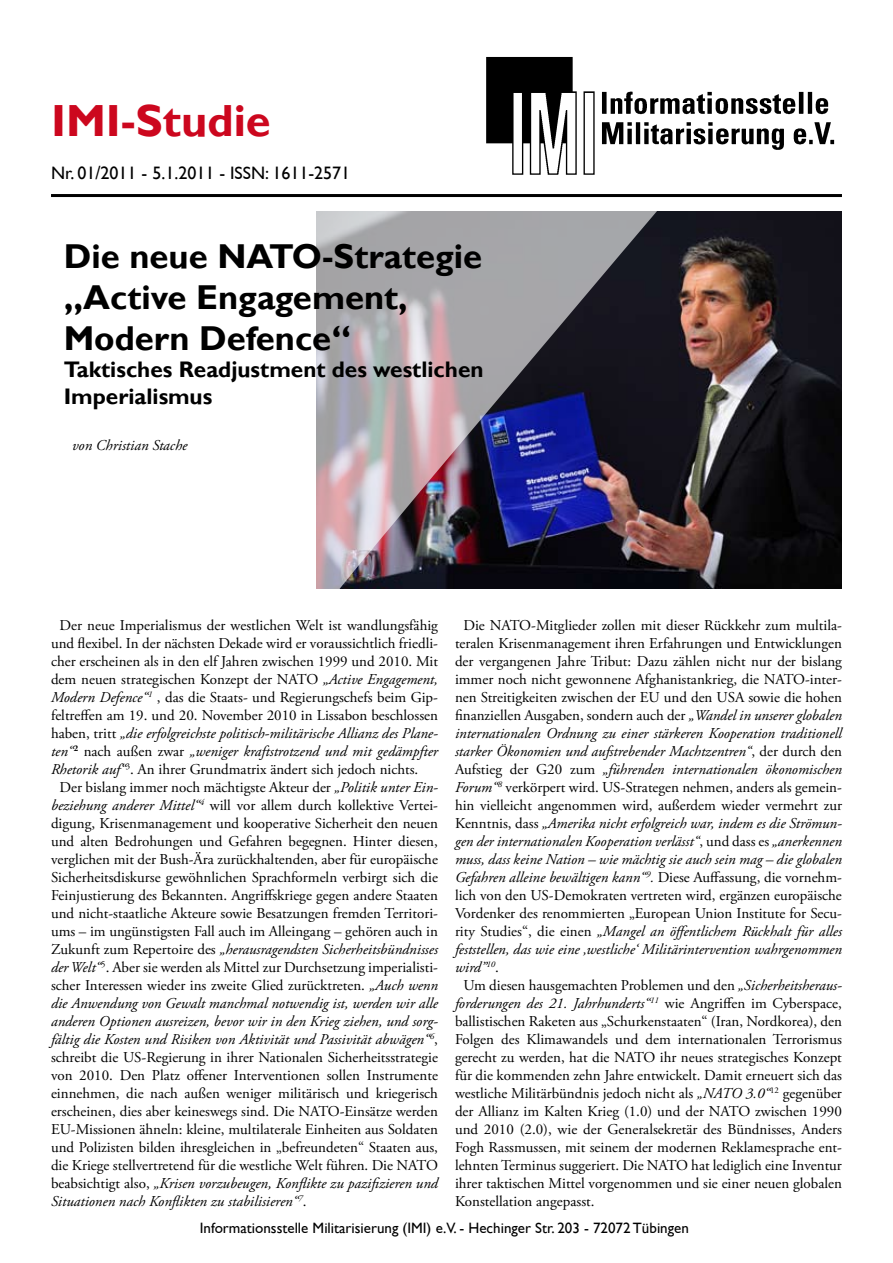
<style>
.page{position:relative;width:893px;height:1263px;background:#fff}
.page>*{position:absolute;margin:0;border:0;box-sizing:border-box;transform-origin:0 0}
.t1{font:700 45px "Gill Sans";color:#cc071e}
.t2{font:700 34.5px/41.4px "Gill Sans";color:#000}
.t3{font:700 22.5px/27px "Gill Sans";color:#000}
.t4{font:18px "Gill Sans";color:#000}
.t5{font:15px "Adobe Garamond Pro";color:#000}
.t6{font:italic 15px "Adobe Garamond Pro";color:#000}
.t7{font:15px "Gill Sans";color:#000}
.s1{font-style:italic}
.s2{font-style:normal}
</style>
<div class="page">
<img style="left:486px;top:57px;width:349px;height:118px">
<hr style="left:51px;top:194px;width:791px;height:3px;background:#000">
<img style="left:660px;top:211px;width:182px;height:378px">
<img style="left:316px;top:211px;width:344px;height:378px">
<h1 class="t1" style="left:51px;top:94px;width:221px">IMI-Studie</h1>
<p class="t4" style="left:51px;top:163px;width:301px">Nr. 01/2011 - 5.1.2011 - ISSN: 1611-2571</p>
<h2 class="t2" style="left:64px;top:235px;width:420px">Die neue NATO-Strategie „Active Engagement,<br>Modern Defence“</h2>
<h3 class="t3" style="left:64px;top:356px;width:421px">Taktisches Readjustment des westlichen<br>Imperialismus</h3>
<p class="t6" style="left:72px;top:436px;width:117px">von Christian Stache</p>
<p class="t5" style="left:60px;top:616px;width:380px">Der neue Imperialismus der westlichen Welt ist wandlungsfähig</p>
<p class="t5" style="left:51px;top:634px;width:388px">und flexibel. In der nächsten Dekade wird er voraussichtlich friedli-</p>
<p class="t5" style="left:51px;top:652px;width:388px">cher erscheinen als in den elf Jahren zwischen 1999 und 2010. Mit</p>
<p class="t5" style="left:51px;top:670px;width:388px">dem neuen strategischen Konzept der NATO <span class="s1">„Active Engagement,</span></p>
<p class="t5" style="left:51px;top:688px;width:388px"><span class="s1">Modern Defence“</span><sup>1</sup> , das die Staats- und Regierungschefs beim Gip-</p>
<p class="t5" style="left:51px;top:706px;width:388px">feltreffen am 19. und 20. November 2010 in Lissabon beschlossen</p>
<p class="t6" style="left:51px;top:724px;width:388px"><span class="s2">haben, tritt</span> „die erfolgreichste politisch-militärische Allianz des Plane-</p>
<p class="t6" style="left:51px;top:742px;width:388px">ten“<sup>2</sup> <span class="s2">nach außen zwar</span> „weniger kraftstrotzend und mit gedämpfter</p>
<p class="t5" style="left:51px;top:760px;width:369px"><span class="s1">Rhetorik auf“</span><sup>3</sup>. An ihrer Grundmatrix ändert sich jedoch nichts.</p>
<p class="t5" style="left:60px;top:778px;width:380px">Der bislang immer noch mächtigste Akteur der <span class="s1">„Politik unter Ein-</span></p>
<p class="t5" style="left:51px;top:796px;width:388px"><span class="s1">beziehung anderer Mittel“</span><sup>4</sup> will vor allem durch kollektive Vertei-</p>
<p class="t5" style="left:51px;top:814px;width:388px">digung, Krisenmanagement und kooperative Sicherheit den neuen</p>
<p class="t5" style="left:51px;top:832px;width:388px">und alten Bedrohungen und Gefahren begegnen. Hinter diesen,</p>
<p class="t5" style="left:51px;top:850px;width:388px">verglichen mit der Bush-Ära zurückhaltenden, aber für europäische</p>
<p class="t5" style="left:51px;top:868px;width:388px">Sicherheitsdiskurse gewöhnlichen Sprachformeln verbirgt sich die</p>
<p class="t5" style="left:51px;top:886px;width:388px">Feinjustierung des Bekannten. Angriffskriege gegen andere Staaten</p>
<p class="t5" style="left:51px;top:904px;width:388px">und nicht-staatliche Akteure sowie Besatzungen fremden Territori-</p>
<p class="t5" style="left:51px;top:922px;width:388px">ums – im ungünstigsten Fall auch im Alleingang – gehören auch in</p>
<p class="t6" style="left:51px;top:940px;width:388px"><span class="s2">Zukunft zum Repertoire des</span> „herausragendsten Sicherheitsbündnisses</p>
<p class="t5" style="left:51px;top:958px;width:388px"><span class="s1">der Welt“</span><sup>5</sup>. Aber sie werden als Mittel zur Durchsetzung imperialisti-</p>
<p class="t5" style="left:51px;top:976px;width:388px">scher Interessen wieder ins zweite Glied zurücktreten. <span class="s1">„Auch wenn</span></p>
<p class="t6" style="left:51px;top:994px;width:388px">die Anwendung von Gewalt manchmal notwendig ist, werden wir alle</p>
<p class="t6" style="left:51px;top:1012px;width:388px">anderen Optionen ausreizen, bevor wir in den Krieg ziehen, und sorg-</p>
<p class="t6" style="left:51px;top:1030px;width:388px">fältig die Kosten und Risiken von Aktivität und Passivität abwägen“<sup>6</sup><span class="s2">,</span></p>
<p class="t5" style="left:51px;top:1048px;width:388px">schreibt die US-Regierung in ihrer Nationalen Sicherheitsstrategie</p>
<p class="t5" style="left:51px;top:1066px;width:388px">von 2010. Den Platz offener Interventionen sollen Instrumente</p>
<p class="t5" style="left:51px;top:1084px;width:388px">einnehmen, die nach außen weniger militärisch und kriegerisch</p>
<p class="t5" style="left:51px;top:1102px;width:388px">erscheinen, dies aber keineswegs sind. Die NATO-Einsätze werden</p>
<p class="t5" style="left:51px;top:1120px;width:388px">EU-Missionen ähneln: kleine, multilaterale Einheiten aus Soldaten</p>
<p class="t5" style="left:51px;top:1138px;width:388px">und Polizisten bilden ihresgleichen in „befreundeten“ Staaten aus,</p>
<p class="t5" style="left:51px;top:1156px;width:388px">die Kriege stellvertretend für die westliche Welt führen. Die NATO</p>
<p class="t6" style="left:51px;top:1174px;width:388px"><span class="s2">beabsichtigt also,</span> „Krisen vorzubeugen, Konflikte zu pazifizieren und</p>
<p class="t6" style="left:51px;top:1192px;width:257px">Situationen nach Konflikten zu stabilisieren“<sup>7</sup><span class="s2">.</span></p>
<p class="t5" style="left:463px;top:616px;width:380px">Die NATO-Mitglieder zollen mit dieser Rückkehr zum multila-</p>
<p class="t5" style="left:455px;top:634px;width:388px">teralen Krisenmanagement ihren Erfahrungen und Entwicklungen</p>
<p class="t5" style="left:455px;top:652px;width:388px">der vergangenen Jahre Tribut: Dazu zählen nicht nur der bislang</p>
<p class="t5" style="left:455px;top:670px;width:388px">immer noch nicht gewonnene Afghanistankrieg, die NATO-inter-</p>
<p class="t5" style="left:455px;top:688px;width:388px">nen Streitigkeiten zwischen der EU und den USA sowie die hohen</p>
<p class="t5" style="left:455px;top:706px;width:388px">finanziellen Ausgaben, sondern auch der <span class="s1">„Wandel in unserer globalen</span></p>
<p class="t6" style="left:455px;top:724px;width:388px">internationalen Ordnung zu einer stärkeren Kooperation traditionell</p>
<p class="t6" style="left:455px;top:742px;width:388px">starker Ökonomien und aufstrebender Machtzentren“<span class="s2">, der durch den</span></p>
<p class="t6" style="left:455px;top:760px;width:388px"><span class="s2">Aufstieg der G20 zum</span> „führenden internationalen ökonomischen</p>
<p class="t5" style="left:455px;top:778px;width:388px"><span class="s1">Forum“</span><sup>8</sup> verkörpert wird. US-Strategen nehmen, anders als gemein-</p>
<p class="t5" style="left:455px;top:796px;width:388px">hin vielleicht angenommen wird, außerdem wieder vermehrt zur</p>
<p class="t6" style="left:455px;top:814px;width:388px"><span class="s2">Kenntnis, dass</span> „Amerika nicht erfolgreich war, indem es die Strömun-</p>
<p class="t6" style="left:455px;top:832px;width:388px">gen der internationalen Kooperation verlässt“<span class="s2">, und dass es</span> „anerkennen</p>
<p class="t6" style="left:455px;top:850px;width:388px">muss, dass keine Nation – wie mächtig sie auch sein mag – die globalen</p>
<p class="t6" style="left:455px;top:868px;width:388px">Gefahren alleine bewältigen kann“<sup>9</sup>. <span class="s2">Diese Auffassung, die vornehm-</span></p>
<p class="t5" style="left:455px;top:886px;width:388px">lich von den US-Demokraten vertreten wird, ergänzen europäische</p>
<p class="t5" style="left:455px;top:904px;width:388px">Vordenker des renommierten „European Union Institute for Secu-</p>
<p class="t6" style="left:455px;top:922px;width:388px"><span class="s2">rity Studies“, die einen</span> „Mangel an öffentlichem Rückhalt für alles</p>
<p class="t6" style="left:455px;top:940px;width:388px">feststellen, das wie eine ‚westliche‘ Militärintervention wahrgenommen</p>
<p class="t6" style="left:455px;top:958px;width:45px">wird”<sup>10</sup><span class="s2">.</span></p>
<p class="t5" style="left:463px;top:976px;width:380px">Um diesen hausgemachten Problemen und den <span class="s1">„Sicherheitsheraus-</span></p>
<p class="t6" style="left:455px;top:994px;width:388px">forderungen des 21. Jahrhunderts“<sup>11</sup> <span class="s2">wie Angriffen im Cyberspace,</span></p>
<p class="t5" style="left:455px;top:1012px;width:388px">ballistischen Raketen aus „Schurkenstaaten“ (Iran, Nordkorea), den</p>
<p class="t5" style="left:455px;top:1030px;width:388px">Folgen des Klimawandels und dem internationalen Terrorismus</p>
<p class="t5" style="left:455px;top:1048px;width:388px">gerecht zu werden, hat die NATO ihr neues strategisches Konzept</p>
<p class="t5" style="left:455px;top:1066px;width:388px">für die kommenden zehn Jahre entwickelt. Damit erneuert sich das</p>
<p class="t5" style="left:455px;top:1084px;width:388px">westliche Militärbündnis jedoch nicht als <span class="s1">„NATO 3.0“</span><sup>12</sup> gegenüber</p>
<p class="t5" style="left:455px;top:1102px;width:388px">der Allianz im Kalten Krieg (1.0) und der NATO zwischen 1990</p>
<p class="t5" style="left:455px;top:1120px;width:388px">und 2010 (2.0), wie der Generalsekretär des Bündnisses, Anders</p>
<p class="t5" style="left:455px;top:1138px;width:388px">Fogh Rassmussen, mit seinem der modernen Reklamesprache ent-</p>
<p class="t5" style="left:455px;top:1156px;width:388px">lehnten Terminus suggeriert. Die NATO hat lediglich eine Inventur</p>
<p class="t5" style="left:455px;top:1174px;width:388px">ihrer taktischen Mittel vorgenommen und sie einer neuen globalen</p>
<p class="t5" style="left:455px;top:1192px;width:141px">Konstellation angepasst.</p>
<p class="t7" style="left:200px;top:1219px;width:490px">Informationsstelle Militarisierung (IMI) e.V. - Hechinger Str. 203 - 72072 Tübingen</p>
</div>
